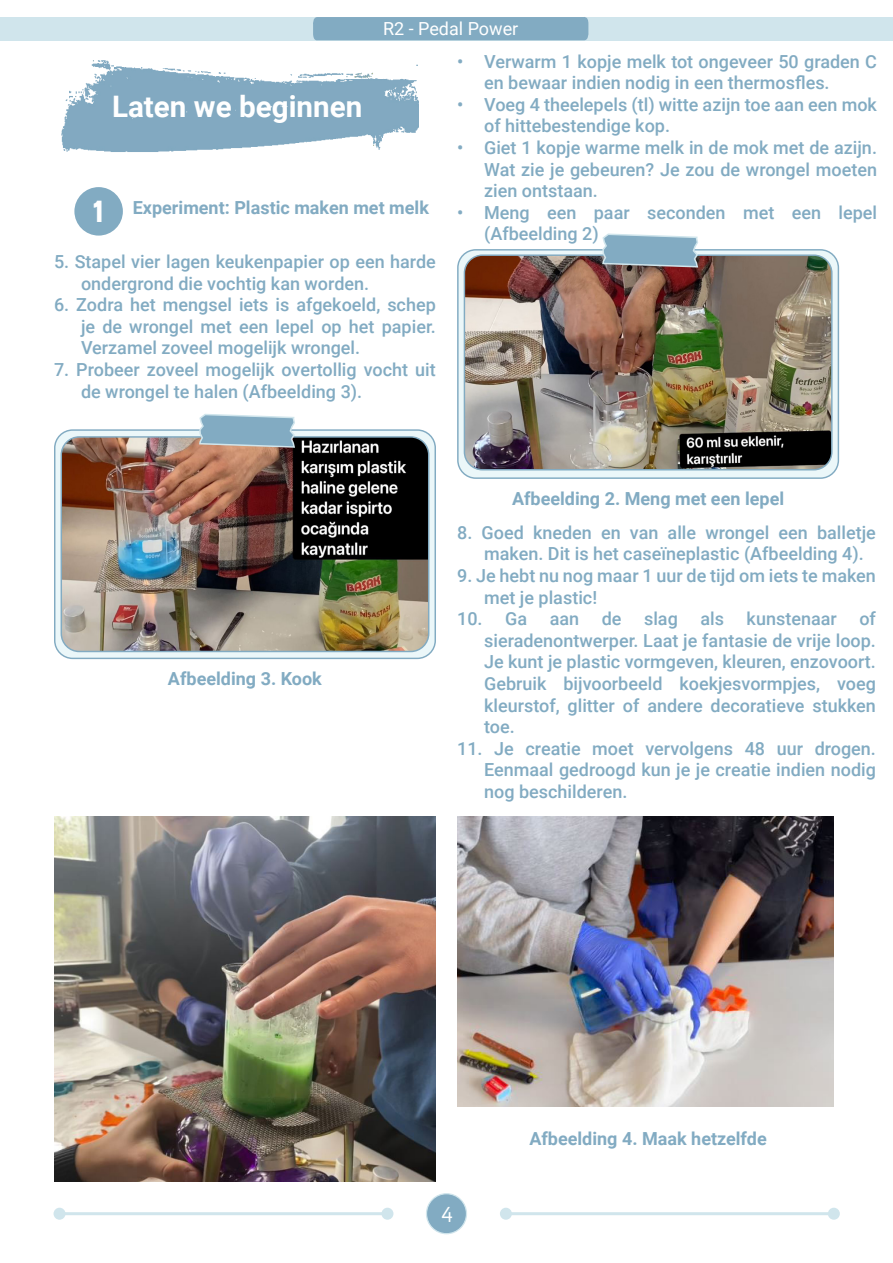
<style>
.page{position:relative;width:893px;height:1263px;background:#fff}
.page>*{position:absolute;margin:0;border:0;box-sizing:border-box;transform-origin:0 0}
.t1{font:700 29.55px "Roboto";color:#fff}
.t2{font:900 29.55px "TG Neuramatica";color:#fff}
.t3{font:21px "TG Neuramatica";color:#fff}
.t4{font:500 18px/21.6px "Roboto";color:#82abc2}
.t5{font:700 18px "Roboto";color:#82abc2}
.t6{font:18px "Roboto";color:#fff}
</style>
<div class="page">
<div style="left:426px;top:1194px;width:40px;height:40px;background:#82abc2;border-radius:50%"></div>
<div style="left:426px;top:1193px;width:41px;height:41px;border:1px solid #d0e5ec;border-radius:50%"></div>
<div style="left:0;top:17px;width:893px;height:23px;background:#d0e5ec"></div>
<div style="left:312px;top:17px;width:277px;height:24px;background:#82abc2"></div>
<hr style="left:506px;top:1212px;width:328px;height:3px;background:#d0e5ec">
<div style="left:500px;top:1208px;width:12px;height:12px;background:#d0e5ec;border-radius:50%"></div>
<div style="left:828px;top:1208px;width:12px;height:12px;background:#d0e5ec;border-radius:50%"></div>
<hr style="left:60px;top:1212px;width:327px;height:3px;background:#d0e5ec">
<div style="left:54px;top:1208px;width:12px;height:12px;background:#d0e5ec;border-radius:50%"></div>
<div style="left:381px;top:1208px;width:12px;height:12px;background:#d0e5ec;border-radius:50%"></div>
<div style="left:55px;top:430px;width:380px;height:228px;background:#ebf7f9;border-radius:18px"></div>
<div style="left:54px;top:429px;width:382px;height:230px;border:1px solid #82abc2;border-radius:18px"></div>
<img style="left:61px;top:438px;width:368px;height:213px">
<div style="left:61px;top:436px;width:368px;height:216px;border:1px solid #82abc2;border-radius:18px"></div>
<svg style="left:198px;top:413px;width:98px;height:35px;background:#99b6c5"></svg>
<div style="left:458px;top:250px;width:380px;height:228px;background:#ebf7f9;border-radius:18px"></div>
<div style="left:457px;top:249px;width:382px;height:230px;border:1px solid #82abc2;border-radius:18px"></div>
<img style="left:464px;top:256px;width:368px;height:214px">
<div style="left:464px;top:254px;width:368px;height:216px;border:1px solid #82abc2;border-radius:18px"></div>
<svg style="left:601px;top:233px;width:98px;height:35px;background:#91b0c1"></svg>
<img style="left:61px;top:60px;width:358px;height:92px">
<div style="left:74px;top:187px;width:49px;height:49px;background:#82abc2;border-radius:50%"></div>
<img style="left:54px;top:816px;width:382px;height:365px">
<img style="left:457px;top:816px;width:376px;height:291px">
<p class="t6" style="left:383px;top:16px;width:137px">R2 - Pedal Power</p>
<p class="t4" style="left:484px;top:50px;width:394px;text-indent:-27px">• Verwarm 1 kopje melk tot ongeveer 50 graden C en bewaar indien nodig in een thermosfles.</p>
<p class="t4" style="left:484px;top:93px;width:394px;text-indent:-27px">• Voeg 4 theelepels (tl) witte azijn toe aan een mok of hittebestendige kop.</p>
<p class="t4" style="left:484px;top:136px;width:394px;text-align:justify;text-indent:-27px">• Giet 1 kopje warme melk in de mok met de azijn.<br>Wat zie je gebeuren? Je zou de wrongel moeten zien ontstaan.</p>
<p class="t4" style="left:484px;top:201px;width:394px;text-indent:-27px">• Meng een paar seconden met een lepel (Afbeelding 2)</p>
<p class="t4" style="left:81px;top:250px;width:356px;text-indent:-27px">5. Stapel vier lagen keukenpapier op een harde ondergrond die vochtig kan worden.</p>
<p class="t4" style="left:81px;top:293px;width:356px;text-align:justify;text-indent:-27px">6. Zodra het mengsel iets is afgekoeld, schep je de wrongel met een lepel op het papier.<br>Verzamel zoveel mogelijk wrongel.</p>
<p class="t4" style="left:81px;top:358px;width:356px;text-indent:-27px">7. Probeer zoveel mogelijk overtollig vocht uit de wrongel te halen (Afbeelding 3).</p>
<p class="t1" style="left:112px;top:85px;width:252px">Laten we beginnen</p>
<p class="t2" style="left:93px;top:191px;width:14px">1</p>
<p class="t5" style="left:133px;top:195px;width:298px">Experiment: Plastic maken met melk</p>
<p class="t5" style="left:168px;top:666px;width:155px">Afbeelding 3. Kook</p>
<p class="t5" style="left:512px;top:485px;width:274px">Afbeelding 2. Meng met een lepel</p>
<p class="t4" style="left:484px;top:521px;width:393px;text-indent:-27px">8. Goed kneden en van alle wrongel een balletje maken. Dit is het caseïneplastic (Afbeelding 4).</p>
<p class="t4" style="left:484px;top:564px;width:393px;text-indent:-27px">9. Je hebt nu nog maar 1 uur de tijd om iets te maken met je plastic!</p>
<p class="t4" style="left:457px;top:607px;width:72px">10. Ga</p>
<p class="t4" style="left:550px;top:607px;width:31px">aan</p>
<p class="t4" style="left:602px;top:607px;width:21px">de</p>
<p class="t4" style="left:644px;top:607px;width:35px">slag</p>
<p class="t4" style="left:700px;top:607px;width:25px">als</p>
<p class="t4" style="left:747px;top:607px;width:92px">kunstenaar</p>
<p class="t4" style="left:484px;top:607px;width:393px;text-align:justify;text-indent:375px">of sieradenontwerper. Laat je fantasie de vrije loop.<br>Je kunt je plastic vormgeven, kleuren, enzovoort.<br>Gebruik bijvoorbeeld koekjesvormpjes, voeg kleurstof, glitter of andere decoratieve stukken toe.</p>
<p class="t4" style="left:484px;top:737px;width:393px;text-align:justify;text-indent:-27px">11. Je creatie moet vervolgens 48 uur drogen.<br>Eenmaal gedroogd kun je je creatie indien nodig nog beschilderen.</p>
<p class="t3" style="left:441px;top:1200px;width:13px">4</p>
<p class="t5" style="left:529px;top:1126px;width:239px">Afbeelding 4. Maak hetzelfde</p>
</div>
